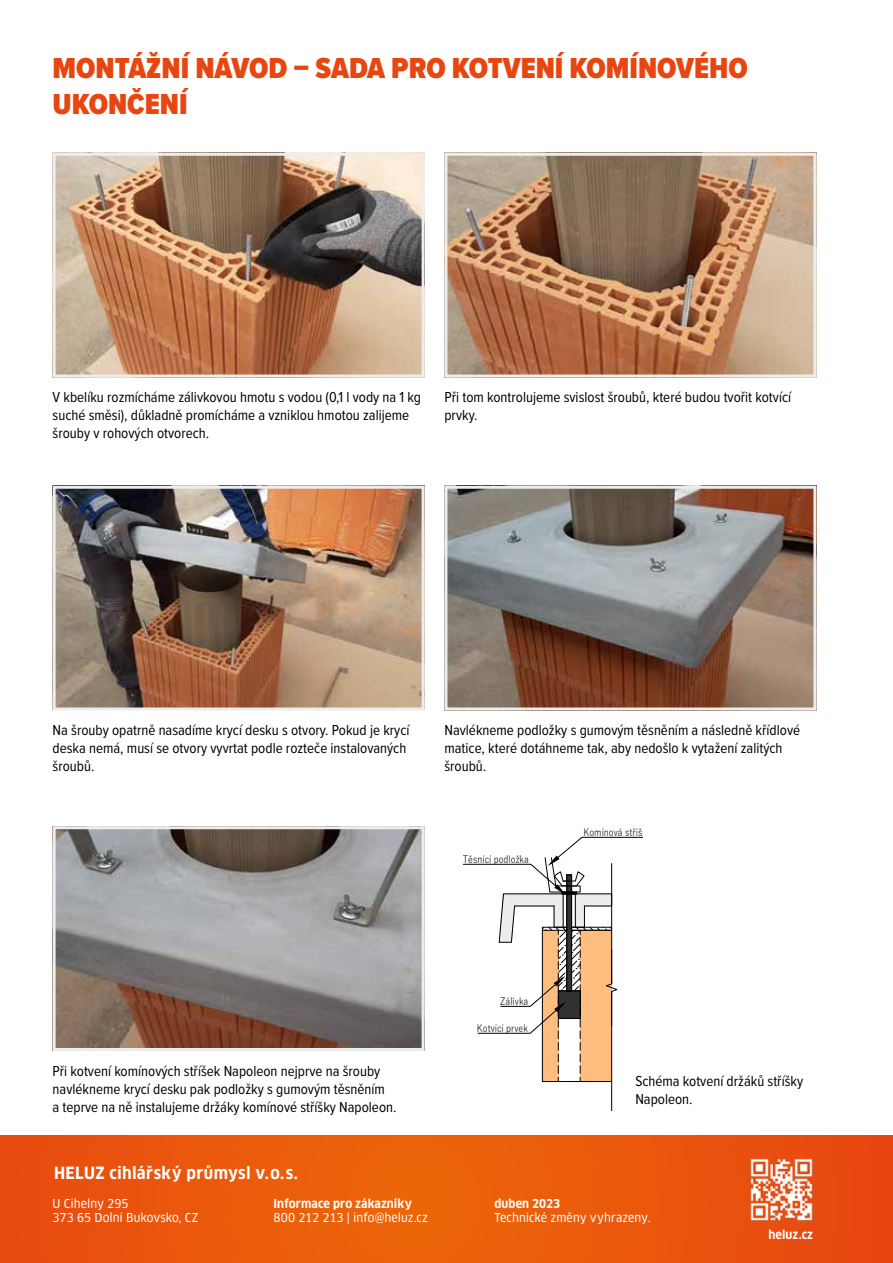
<style>
.page{position:relative;width:893px;height:1263px;background:#fff}
.page>*{position:absolute;margin:0;border:0;box-sizing:border-box;transform-origin:0 0}
.t1{font:900 30px/36px "Proxima Nova Cond";color:#e84610}
.t2{font:700 16.5px "Clan Pro Narr";letter-spacing:.02em;color:#fff}
.t3{font:15px/18px "Proxima Nova Cond";color:#000}
.t4{font:12.75px "Arial";color:#000}
.t5{font:12px/14.7px "Clan Pro Narr News";letter-spacing:.005em;color:#fff}
.t6{font:700 12px "Clan Pro Narr";letter-spacing:.01em;color:#fff}
.t7{font:10.05px "Yu Gothic";color:#000;scale:.85 1}
</style>
<div class="page">
<img style="left:57px;top:157px;width:364px;height:216px">
<div style="left:53px;top:153px;width:372px;height:224px;border:3px solid #ededed"></div>
<img style="left:57px;top:490px;width:364px;height:216px">
<div style="left:53px;top:486px;width:372px;height:224px;border:3px solid #ededed"></div>
<img style="left:57px;top:830px;width:364px;height:217px">
<div style="left:53px;top:826px;width:372px;height:225px;border:3px solid #ededed"></div>
<img style="left:448px;top:157px;width:364px;height:216px">
<div style="left:444px;top:153px;width:372px;height:224px;border:3px solid #ededed"></div>
<img style="left:448px;top:490px;width:364px;height:216px">
<div style="left:444px;top:486px;width:372px;height:224px;border:3px solid #ededed"></div>
<svg style="left:0;top:1135px;width:893px;height:128px;background:#e9570c"></svg>
<img style="left:747px;top:1155px;width:69px;height:68px">
<svg style="left:463px;top:837px;width:179px;height:245px"></svg>
<h1 class="t1" style="left:53px;top:49px;width:697px">MONTÁŽNÍ NÁVOD – SADA PRO KOTVENÍ KOMÍNOVÉHO<br>UKONČENÍ</h1>
<p class="t3" style="left:53px;top:387px;width:370px">V kbelíku rozmícháme zálivkovou hmotu s vodou (0,1 l vody na 1 kg suché směsi), důkladně promícháme a vzniklou hmotou zalijeme šrouby v rohových otvorech.</p>
<p class="t3" style="left:444px;top:387px;width:348px">Při tom kontrolujeme svislost šroubů, které budou tvořit kotvící prvky.</p>
<p class="t3" style="left:53px;top:720px;width:358px">Na šrouby opatrně nasadíme krycí desku s otvory. Pokud je krycí deska nemá, musí se otvory vyvrtat podle rozteče instalovaných šroubů.</p>
<p class="t3" style="left:444px;top:720px;width:357px">Navlékneme podložky s gumovým těsněním a následně křídlové matice, které dotáhneme tak, aby nedošlo k vytažení zalitých šroubů.</p>
<p class="t4" style="left:525px;top:723px;width:126px">KOMÍNOVÝ SYSTÉM</p>
<p class="t7" style="left:463px;top:850px;width:79px">Těsnící podložka</p>
<p class="t7" style="left:584px;top:823px;width:82px">Komínová stříška</p>
<p class="t3" style="left:53px;top:1061px;width:345px">Při kotvení komínových stříšek Napoleon nejprve na šrouby navlékneme krycí desku pak podložky s gumovým těsněním<br>a teprve na ně instalujeme držáky komínové stříšky Napoleon.</p>
<p class="t2" style="left:54px;top:1163px;width:246px">HELUZ cihlářský průmysl v.o.s.</p>
<p class="t5" style="left:53px;top:1196px;width:147px">U Cihelny 295<br>373 65 Dolní Bukovsko, CZ</p>
<p class="t6" style="left:274px;top:1196px;width:140px">Informace pro zákazníky</p>
<p class="t5" style="left:274px;top:1210px;width:156px">800 212 213 | info@heluz.cz</p>
<p class="t7" style="left:500px;top:992px;width:35px">Zálivka</p>
<p class="t7" style="left:477px;top:1019px;width:62px">Kotvící prvek</p>
<p class="t3" style="left:635px;top:1071px;width:169px">Schéma kotvení držáků stříšky<br>Napoleon.</p>
<p class="t6" style="left:494px;top:1196px;width:67px">duben 2023</p>
<p class="t5" style="left:494px;top:1210px;width:157px">Technické změny vyhrazeny.</p>
<p class="t6" style="left:768px;top:1228px;width:46px">heluz.cz</p>
</div>
